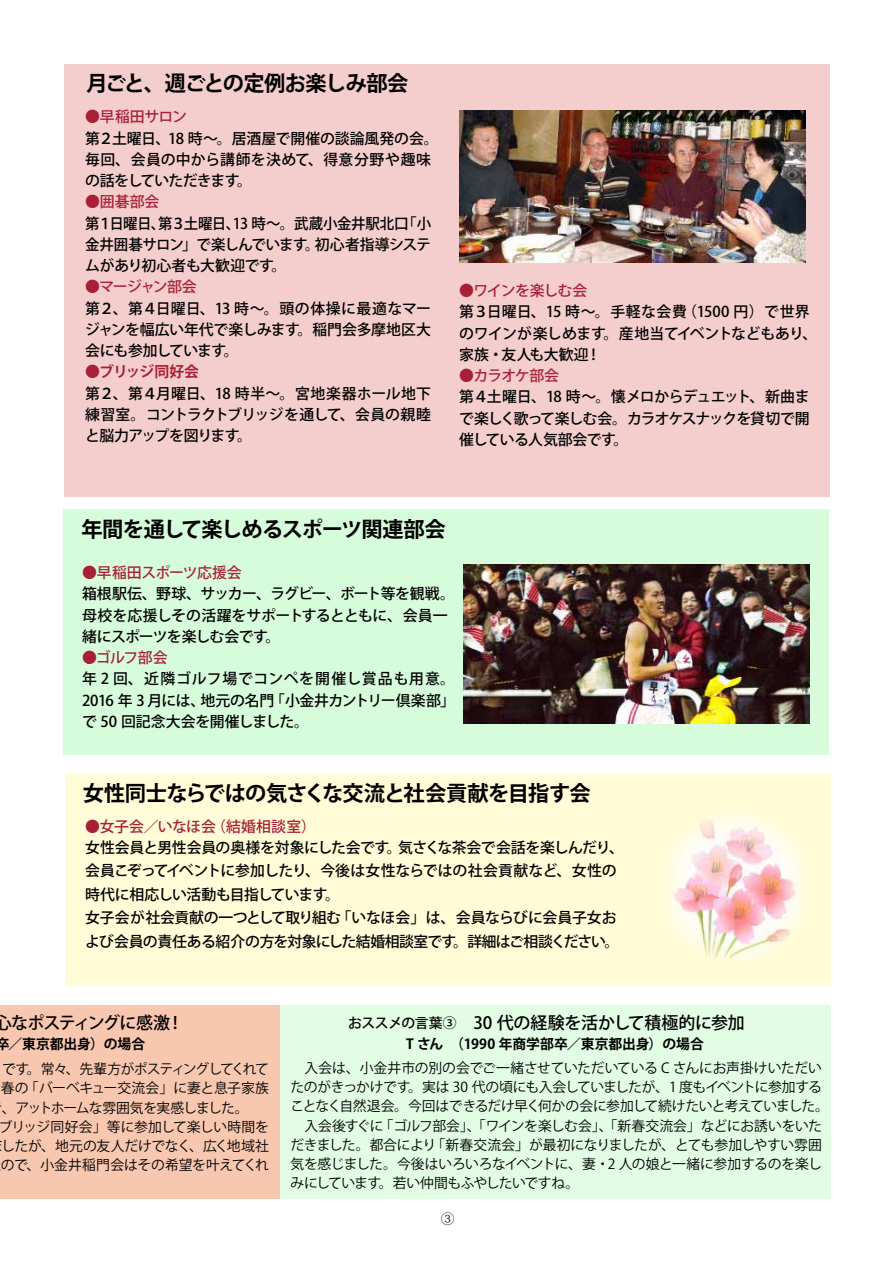
<style>
.page{position:relative;width:893px;height:1263px;background:#fff}
.page>*{position:absolute;margin:0;border:0;box-sizing:border-box;transform-origin:0 0}
.t1{font:700 21.3px "Koz Go Pr 6 N";letter-spacing:-.035em;color:#000}
.t2{font:500 16.95px "Koz Go Pr 6 N";letter-spacing:-.025em;color:#000}
.t3{font:500 16.95px "Koz Go Pr 6 N";letter-spacing:-.05em;color:#000}
.t4{font:500 14.85px/21.3px "Koz Go Pr 6 N";letter-spacing:-.025em;color:#000;text-align:justify}
.t5{font:500 14.85px/21.3px "Koz Go Pr 6 N";letter-spacing:-.005em;color:#000}
.t6{font:500 14.85px "Koz Go Pr 6 N";letter-spacing:-.03em;color:#a72038}
.t7{font:500 14.85px "Koz Go Pr 6 N";letter-spacing:-.01em;color:#a72038}
.t8{font:500 14.85px "Koz Go Pr 6 N";letter-spacing:-.05em;color:#a72038}
.t9{font:500 14.85px "Koz Go Pr 6 N";letter-spacing:-.07em;color:#a72038}
.t10{font:700 14.85px "Koz Go Pr 6 N";letter-spacing:-.035em;color:#a72038}
.t11{font:13.8px/19.2px "Koz Go Pr 6 N";letter-spacing:-.03em;color:#000}
.t12{font:700 13.8px "Koz Go Pro";letter-spacing:-.005em;color:#000}
.t13{font:700 13.8px "Koz Go Pr 6 N";letter-spacing:-.005em;color:#000}
.t14{font:13.8px "Koz Min Pr 6 N";color:#000}
.s1{font-size:13.8px}
</style>
<div class="page">
<div style="left:64px;top:509px;width:765px;height:246px;background:#d7fcdb"></div>
<div style="left:280px;top:1005px;width:550px;height:194px;background:#e2fde4"></div>
<div style="left:0;top:1005px;width:280px;height:194px;background:#f8c7af"></div>
<div style="left:65px;top:774px;width:765px;height:212px;background:#fffcd7"></div>
<div style="left:64px;top:64px;width:766px;height:433px;background:#f4cecc"></div>
<img style="left:464px;top:565px;width:346px;height:158px">
<img style="left:459px;top:111px;width:346px;height:151px">
<img style="left:669px;top:815px;width:134px;height:144px">
<h1 class="t1" style="left:86px;top:71px;width:324px">月ごと、週ごとの定例お楽しみ部会</h1>
<p class="t6" style="left:85px;top:108px;width:103px">●早稲田サロン</p>
<p class="t5" style="left:85px;top:128px;width:355px">第２土曜日、18 時～。居酒屋で開催の談論風発の会。毎回、会員の中から講師を決めて、得意分野や趣味の話をしていただきます。</p>
<p class="t6" style="left:85px;top:194px;width:76px">●囲碁部会</p>
<p class="t4" style="left:85px;top:213px;width:347px">第１日曜日、第３土曜日、13 時～。武蔵小金井駅北口「小金井囲碁サロン」で楽しんでいます。初心者指導システムがあり初心者も大歓迎です。</p>
<p class="t9" style="left:85px;top:278px;width:113px">●マージャン部会</p>
<p class="t4" style="left:85px;top:298px;width:347px">第２、第４日曜日、13 時～。頭の体操に最適なマージャンを幅広い年代で楽しみます。稲門会多摩地区大会にも参加しています。</p>
<p class="t10" style="left:85px;top:364px;width:115px">●ブリッジ同好会</p>
<p class="t4" style="left:85px;top:383px;width:347px">第２、第４月曜日、18 時半～。宮地楽器ホール地下練習室。コントラクトブリッジを通して、会員の親睦と脳力アップを図ります。</p>
<p class="t8" style="left:459px;top:282px;width:130px">●ワインを楽しむ会</p>
<p class="t5" style="left:459px;top:302px;width:359px">第３日曜日、15 時～。手軽な会費（1500 円）で世界のワインが楽しめます。産地当てイベントなどもあり、家族・友人も大歓迎！</p>
<p class="t6" style="left:459px;top:367px;width:101px">●カラオケ部会</p>
<p class="t4" style="left:459px;top:387px;width:352px">第４土曜日、18 時～。懐メロからデュエット、新曲まで楽しく歌って楽しむ会。カラオケスナックを貸切で開催している人気部会です。</p>
<h1 class="t1" style="left:81px;top:517px;width:366px">年間を通して楽しめるスポーツ関連部会</h1>
<p class="t6" style="left:82px;top:564px;width:161px">●早稲田スポーツ応援会</p>
<p class="t4" style="left:82px;top:583px;width:375px;text-align:left">箱根駅伝、野球、サッカー、ラグビー、ボート等を観戦。母校を応援しその活躍をサポートするとともに、会員一緒にスポーツを楽しむ会です。</p>
<p class="t6" style="left:82px;top:649px;width:87px">●ゴルフ部会</p>
<p class="t4" style="left:82px;top:669px;width:375px">年 2 回、近隣ゴルフ場でコンペを開催し賞品も用意。2016 年 3 月には、地元の名門「小金井カントリー倶楽部」で 50 回記念大会を開催しました。</p>
<h1 class="t1" style="left:83px;top:781px;width:531px">女性同士ならではの気さくな交流と社会貢献を目指す会　</h1>
<p class="t7" style="left:85px;top:818px;width:232px">●女子会／いなほ会（結婚相談室）</p>
<p class="t4" style="left:85px;top:836px;width:540px;line-height:23.4px;text-align:left">女性会員と男性会員の奥様を対象にした会です。気さくな茶会で会話を楽しんだり、会員こぞってイベントに参加したり、今後は女性ならではの社会貢献など、女性の時代に相応しい活動も目指しています。<br>女子会が社会貢献の一つとして取り組む「いなほ会」は、会員ならびに会員子女および会員の責任ある紹介の方を対象にした結婚相談室です。詳細はご相談ください。</p>
<p class="t3" style="left:-6px;top:1013px;width:191px">心なポスティングに感激！</p>
<p class="t13" style="left:-5px;top:1036px;width:165px">卒／東京都出身）の場合　</p>
<p class="t2" style="left:348px;top:1013px;width:415px"><span class="s1">おススメの言葉③</span>　30 代の経験を活かして積極的に参加　</p>
<p class="t12" style="left:406px;top:1034px;width:299px">T さん　（1990 年商学部卒／東京都出身）の場合</p>
<p class="t11" style="left:-2px;top:1060px;width:272px">です。常々、先輩方がポスティングしてくれて春の「バーベキュー交流会」に妻と息子家族、アットホームな雰囲気を実感しました。<br>ブリッジ同好会」等に参加して楽しい時間をしたが、地元の友人だけでなく、広く地域社ので、小金井稲門会はその希望を叶えてくれ</p>
<p class="t11" style="left:290px;top:1059px;width:540px">　入会は、小金井市の別の会でご一緒させていただいている C さんにお声掛けいただいたのがきっかけです。実は 30 代の頃にも入会していましたが、1 度もイベントに参加することなく自然退会。今回はできるだけ早く何かの会に参加して続けたいと考えていました。　入会後すぐに「ゴルフ部会」、「ワインを楽しむ会」、「新春交流会」などにお誘いをいただきました。都合により「新春交流会」が最初になりましたが、とても参加しやすい雰囲気を感じました。今後はいろいろなイベントに、妻・2 人の娘と一緒に参加するのを楽しみにしています。若い仲間もふやしたいですね。</p>
<p class="t14" style="left:441px;top:1211px;width:15px">③</p>
</div>
